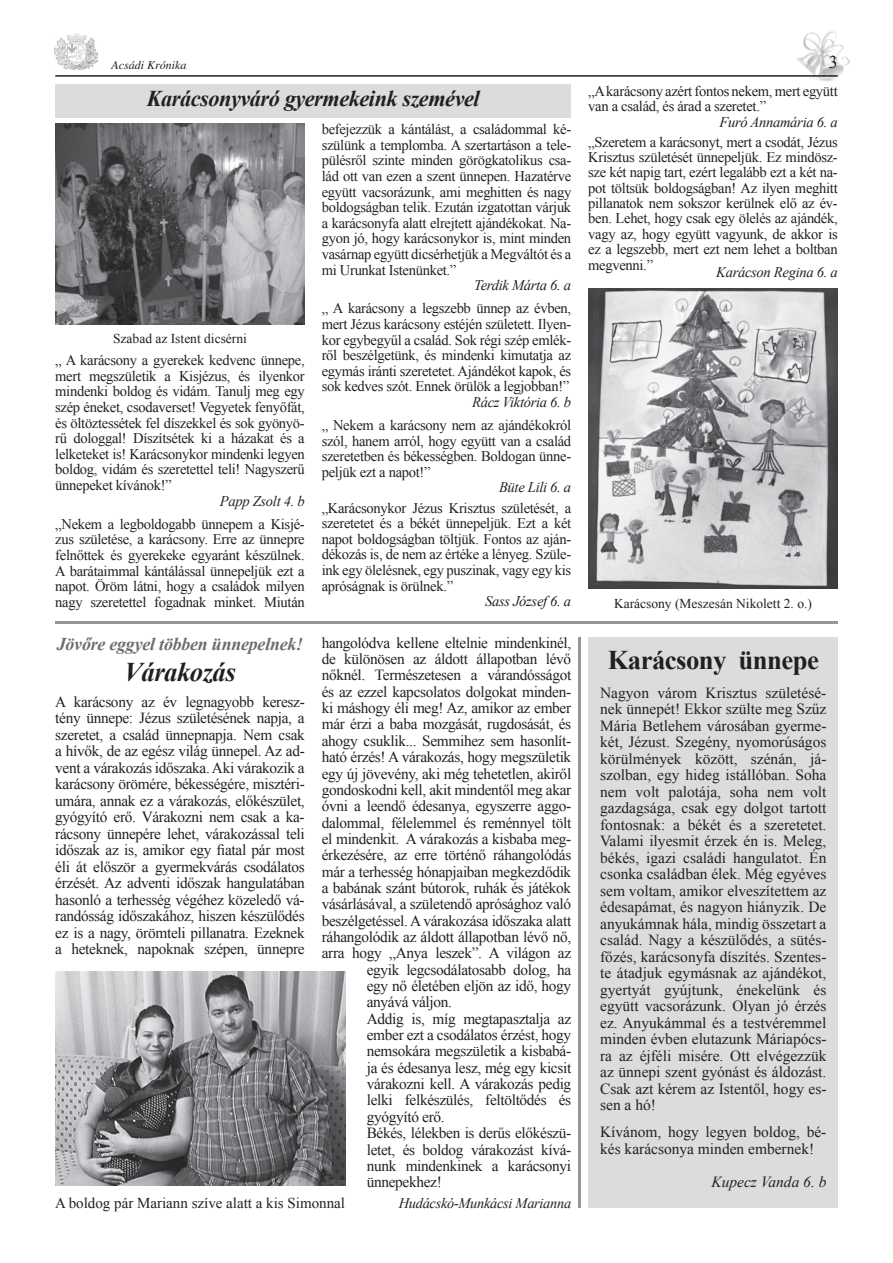
<style>
.page{position:relative;width:893px;height:1263px;background:#fff}
.page>*{position:absolute;margin:0;border:0;box-sizing:border-box;transform-origin:0 0}
.t1{font:700 27px "Times New Roman";letter-spacing:-.02em;color:#231f20}
.t2{font:italic 700 27px "Times New Roman";letter-spacing:-.02em;color:#231f20}
.t3{font:italic 700 22.5px "Times New Roman";letter-spacing:-.02em;color:#231f20}
.t4{font:italic 700 18px "Times New Roman";letter-spacing:-.01em;color:#6b6c6f}
.t5{font:18px "Times New Roman";color:#231f20}
.t6{font:15.45px/16.5px "Times New Roman";letter-spacing:-.02em;color:#231f20;text-align:justify}
.t7{font:15.45px/16.5px "Times New Roman";color:#231f20}
.t8{font:italic 15.45px "Times New Roman";color:#231f20}
.t9{font:15px "Times New Roman";color:#231f20}
.t10{font:14.7px/15.6px "Times New Roman";letter-spacing:-.02em;color:#231f20;text-align:justify}
.t11{font:italic 14.7px "Times New Roman";letter-spacing:-.02em;color:#231f20}
.t12{font:italic 14.55px "Times New Roman";letter-spacing:-.02em;color:#231f20}
.t13{font:13.5px "Times New Roman";color:#231f20}
.t14{font:italic 12px "Times";color:#231f20}
</style>
<div class="page">
<img style="left:797px;top:31px;width:52px;height:50px">
<div style="left:588px;top:637px;width:250px;height:571px;background:#dbdcdd"></div>
<hr style="left:55px;top:75px;width:783px;height:2px;background:#231f20">
<img style="left:55px;top:33px;width:43px;height:37px">
<div style="left:55px;top:84px;width:516px;height:34px;background:#dbdcdd"></div>
<img style="left:588px;top:288px;width:250px;height:300px">
<img style="left:55px;top:972px;width:290px;height:213px">
<hr style="left:55px;top:621px;width:783px;height:2px;background:#939598">
<hr style="left:579px;top:637px;width:2px;height:571px;background:#939598">
<img style="left:55px;top:124px;width:250px;height:200px">
<p class="t14" style="left:112px;top:58px;width:76px">Acsádi Krónika</p>
<p class="t5" style="left:829px;top:50px;width:10px">3</p>
<h2 class="t3" style="left:147px;top:83px;width:334px">Karácsonyváró gyermekeink szemével</h2>
<p class="t10" style="left:322px;top:121px;width:251px">befejezzük a kántálást, a családommal ké&shy;szülünk a templomba. A szertartáson a tele&shy;pülésről szinte minden görögkatolikus csa&shy;lád ott van ezen a szent ünnepen. Hazatérve együtt vacsorázunk, ami meghitten és nagy boldogságban telik. Ezután izgatottan várjuk a karácsonyfa alatt elrejtett ajándékokat. Na&shy;gyon jó, hogy karácsonykor is, mint minden vasárnap együtt dicsérhetjük a Megváltót és a mi Urunkat Istenünket.”</p>
<p class="t11" style="left:474px;top:275px;width:98px">Terdik Márta 6. a</p>
<p class="t10" style="left:322px;top:300px;width:251px">„ A karácsony a legszebb ünnep az évben, mert Jézus karácsony estéjén született. Ilyen&shy;kor egybegyűl a család. Sok régi szép emlék&shy;ről beszélgetünk, és mindenki kimutatja az egymás iránti szeretetet. Ajándékot kapok, és sok kedves szót. Ennek örülök a legjobban!”</p>
<p class="t11" style="left:472px;top:392px;width:101px">Rácz Viktória 6. b</p>
<p class="t10" style="left:322px;top:417px;width:251px">„ Nekem a karácsony nem az ajándékokról szól, hanem arról, hogy együtt van a család szeretetben és békességben. Boldogan ünne&shy;peljük ezt a napot!”</p>
<p class="t11" style="left:499px;top:477px;width:74px">Büte Lili 6. a</p>
<p class="t10" style="left:322px;top:500px;width:251px">„Karácsonykor Jézus Krisztus születését, a szeretetet és a békét ünnepeljük. Ezt a két napot boldogságban töltjük. Fontos az aján&shy;dékozás is, de nem az értéke a lényeg. Szüle&shy;ink egy ölelésnek, egy puszinak, vagy egy kis apróságnak is örülnek.”</p>
<p class="t11" style="left:485px;top:591px;width:88px">Sass József 6. a</p>
<p class="t13" style="left:113px;top:329px;width:135px">Szabad az Istent dicsérni</p>
<p class="t10" style="left:55px;top:352px;width:251px">„ A karácsony a gyerekek kedvenc ünnepe, mert megszületik a Kisjézus, és ilyenkor mindenki boldog és vidám. Tanulj meg egy szép éneket, csodaverset! Vegyetek fenyőfát, és öltöztessétek fel díszekkel és sok gyönyö&shy;rű dologgal! Díszítsétek ki a házakat és a lelketeket is! Karácsonykor mindenki legyen boldog, vidám és szeretettel teli! Nagyszerű ünnepeket kívánok!”</p>
<p class="t11" style="left:220px;top:491px;width:86px">Papp Zsolt 4. b</p>
<p class="t10" style="left:55px;top:516px;width:251px">„Nekem a legboldogabb ünnepem a Kisjé&shy;zus születése, a karácsony. Erre az ünnepre felnőttek és gyerekeke egyaránt készülnek.<br>A barátaimmal kántálással ünnepeljük ezt a napot. Öröm látni, hogy a családok milyen nagy szeretettel fogadnak minket. Miután</p>
<p class="t6" style="left:322px;top:634px;width:251px">hangolódva kellene eltelnie mindenkinél,</p>
<p class="t6" style="left:322px;top:650px;width:251px">de különösen az áldott állapotban lévő</p>
<p class="t6" style="left:322px;top:667px;width:251px">nőknél. Természetesen a várandósságot</p>
<p class="t6" style="left:322px;top:683px;width:251px">és az ezzel kapcsolatos dolgokat minden-</p>
<p class="t6" style="left:322px;top:699px;width:251px">ki máshogy éli meg! Az, amikor az ember</p>
<p class="t6" style="left:322px;top:716px;width:251px">már érzi a baba mozgását, rugdosását, és</p>
<p class="t6" style="left:322px;top:732px;width:251px">ahogy csuklik... Semmihez sem hasonlít-</p>
<p class="t6" style="left:322px;top:748px;width:251px">ható érzés! A várakozás, hogy megszületik</p>
<p class="t6" style="left:322px;top:765px;width:251px">egy új jövevény, aki még tehetetlen, akiről</p>
<p class="t6" style="left:322px;top:781px;width:251px">gondoskodni kell, akit mindentől meg akar</p>
<p class="t6" style="left:322px;top:797px;width:251px">óvni a leendő édesanya, egyszerre aggo-</p>
<p class="t6" style="left:322px;top:814px;width:251px">dalommal, félelemmel és reménnyel tölt</p>
<p class="t6" style="left:322px;top:830px;width:251px">el mindenkit. A várakozás a kisbaba meg-</p>
<p class="t6" style="left:322px;top:846px;width:251px">érkezésére, az erre történő ráhangolódás</p>
<p class="t6" style="left:322px;top:863px;width:251px">már a terhesség hónapjaiban megkezdődik</p>
<p class="t6" style="left:322px;top:879px;width:251px">a babának szánt bútorok, ruhák és játékok</p>
<p class="t6" style="left:322px;top:896px;width:251px">vásárlásával, a születendő aprósághoz való</p>
<p class="t6" style="left:322px;top:912px;width:251px">beszélgetéssel. A várakozása időszaka alatt</p>
<p class="t6" style="left:322px;top:928px;width:251px">ráhangolódik az áldott állapotban lévő nő,</p>
<p class="t6" style="left:322px;top:945px;width:251px">arra hogy „Anya leszek”. A világon az</p>
<p class="t6" style="left:367px;top:961px;width:206px">egyik legcsodálatosabb dolog, ha</p>
<p class="t6" style="left:367px;top:977px;width:206px">egy nő életében eljön az idő, hogy</p>
<p class="t6" style="left:367px;top:994px;width:87px">anyává váljon.</p>
<p class="t6" style="left:367px;top:1010px;width:206px">Addig is, míg megtapasztalja az</p>
<p class="t6" style="left:367px;top:1026px;width:206px">ember ezt a csodálatos érzést, hogy</p>
<p class="t6" style="left:367px;top:1043px;width:206px">nemsokára megszületik a kisbabá-</p>
<p class="t6" style="left:367px;top:1059px;width:206px">ja és édesanya lesz, még egy kicsit</p>
<p class="t6" style="left:367px;top:1075px;width:206px">várakozni kell. A várakozás pedig</p>
<p class="t6" style="left:367px;top:1092px;width:206px">lelki felkészülés, feltöltődés és</p>
<p class="t6" style="left:367px;top:1108px;width:79px">gyógyító erő.</p>
<p class="t6" style="left:367px;top:1124px;width:206px">Békés, lélekben is derűs előkészü-</p>
<p class="t6" style="left:367px;top:1141px;width:206px">letet, és boldog várakozást kívá-</p>
<p class="t6" style="left:367px;top:1157px;width:206px">nunk mindenkinek a karácsonyi</p>
<p class="t6" style="left:367px;top:1173px;width:77px">ünnepekhez!</p>
<p class="t9" style="left:55px;top:1192px;width:291px">A boldog pár Mariann szíve alatt a kis Simonnal</p>
<p class="t12" style="left:399px;top:1193px;width:174px">Hudácskó-Munkácsi Marianna</p>
<p class="t4" style="left:57px;top:631px;width:248px">Jövőre eggyel többen ünnepelnek!</p>
<h1 class="t2" style="left:124px;top:653px;width:113px">Várakozás</h1>
<p class="t6" style="left:55px;top:693px;width:251px">A karácsony az év legnagyobb keresz&shy;tény ünnepe: Jézus születésének napja, a szeretet, a család ünnepnapja. Nem csak a hívők, de az egész világ ünnepel. Az ad&shy;vent a várakozás időszaka. Aki várakozik a karácsony örömére, békességére, misztéri&shy;umára, annak ez a várakozás, előkészület, gyógyító erő. Várakozni nem csak a ka&shy;rácsony ünnepére lehet, várakozással teli időszak az is, amikor egy fiatal pár most éli át először a gyermekvárás csodálatos érzését. Az adventi időszak hangulatában hasonló a terhesség végéhez közeledő vá&shy;randósság időszakához, hiszen készülődés ez is a nagy, örömteli pillanatra. Ezeknek a heteknek, napoknak szépen, ünnepre</p>
<p class="t10" style="left:588px;top:83px;width:251px">„A karácsony azért fontos nekem, mert együtt van a család, és árad a szeretet.”</p>
<p class="t11" style="left:719px;top:112px;width:120px">Furó Annamária 6. a</p>
<p class="t10" style="left:588px;top:134px;width:251px">„Szeretem a karácsonyt, mert a csodát, Jézus Krisztus születését ünnepeljük. Ez mindös - sze két napig tart, ezért legalább ezt a két na&shy;pot töltsük boldogságban! Az ilyen meghitt pillanatok nem sokszor kerülnek elő az év&shy;ben. Lehet, hogy csak egy ölelés az ajándék, vagy az, hogy együtt vagyunk, de akkor is ez a legszebb, mert ezt nem lehet a boltban megvenni.”</p>
<p class="t11" style="left:716px;top:262px;width:123px">Karácson Regina 6. a</p>
<p class="t13" style="left:614px;top:594px;width:199px">Karácsony (Meszesán Nikolett 2. o.)</p>
<h1 class="t1" style="left:608px;top:641px;width:213px">Karácsony ünnepe</h1>
<p class="t6" style="left:600px;top:684px;width:228px">Nagyon várom Krisztus születésé&shy;nek ünnepét! Ekkor szülte meg Szűz Mária Betlehem városában gyerme&shy;két, Jézust. Szegény, nyomorúságos körülmények között, szénán, já&shy;szolban, egy hideg istállóban. Soha nem volt palotája, soha nem volt gazdagsága, csak egy dolgot tartott fontosnak: a békét és a szeretetet.<br>Valami ilyesmit érzek én is. Meleg, békés, igazi családi hangulatot. Én csonka családban élek. Még egyéves sem voltam, amikor elveszítettem az édesapámat, és nagyon hiányzik. De anyukámnak hála, mindig összetart a család. Nagy a készülődés, a sütés&shy;főzés, karácsonyfa díszítés. Szentes&shy;te átadjuk egymásnak az ajándékot, gyertyát gyújtunk, énekelünk és együtt vacsorázunk. Olyan jó érzés ez. Anyukámmal és a testvéremmel minden évben elutazunk Máriapócs&shy;ra az éjféli misére. Ott elvégezzük az ünnepi szent gyónást és áldozást.<br>Csak azt kérem az Istentől, hogy es&shy;sen a hó!</p>
<p class="t7" style="left:600px;top:1123px;width:228px">Kívánom, hogy legyen boldog, bé&shy;kés karácsonya minden embernek!</p>
<p class="t8" style="left:711px;top:1171px;width:117px">Kupecz Vanda 6. b</p>
</div>
